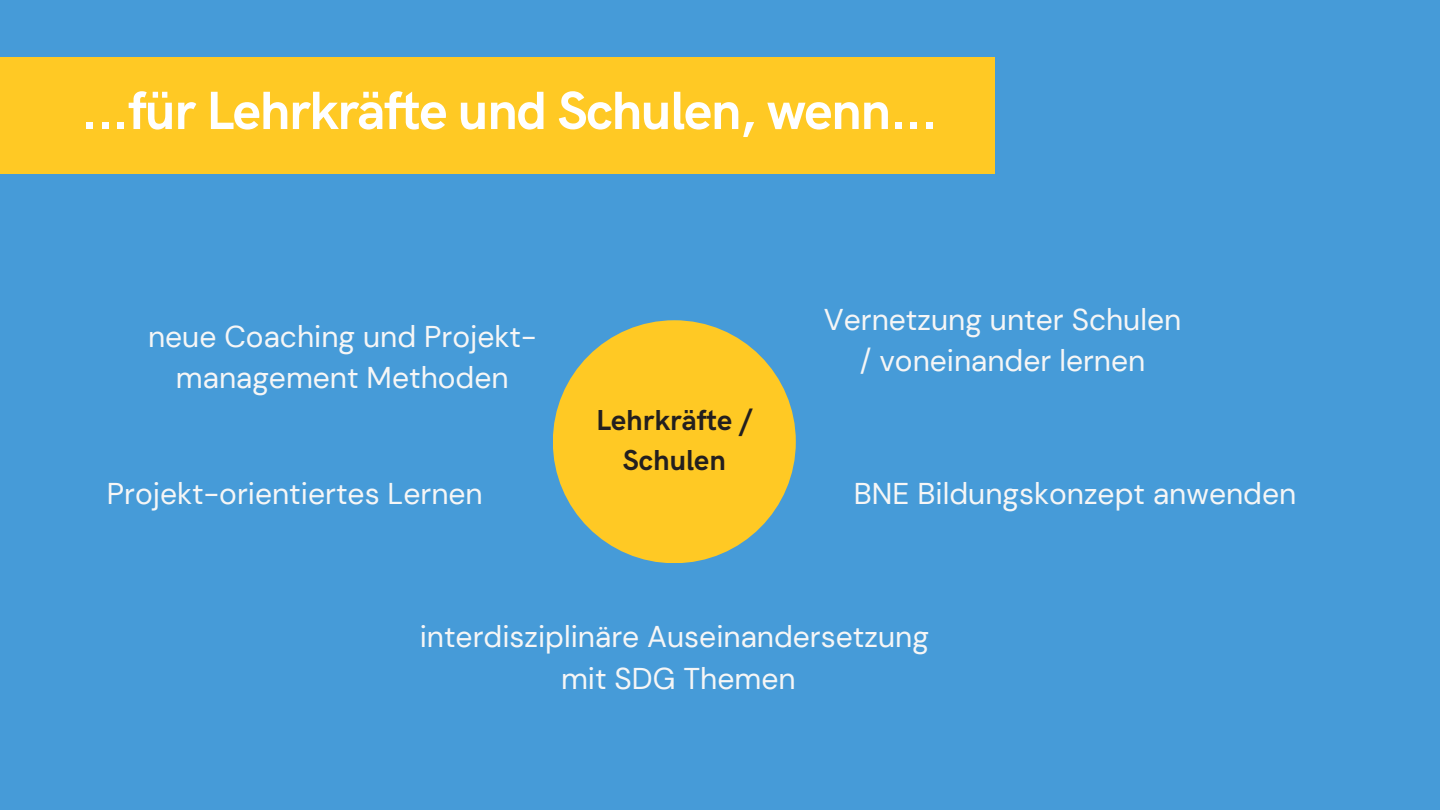
<style>
.page{position:relative;width:1440px;height:810px;background:#469bd8}
.page>*{position:absolute;margin:0;border:0;box-sizing:border-box;transform-origin:0 0}
.t1{font:700 54px "HK Grotesk";letter-spacing:-.025em;color:#fff}
.t2{font:30px "DM Sans";color:#f6f6f6}
.t3{font:700 29px/40.5px "HK Grotesk";color:#231f1f;text-align:center}
</style>
<div class="page">
<div style="left:0;top:57px;width:994px;height:117px;background:#ffc924"></div>
<div style="left:553px;top:320px;width:243px;height:243px;background:#ffc924;border-radius:50%"></div>
<p class="t1" style="left:81px;top:80px;width:859px">...für Lehrkräfte und Schulen, wenn...</p>
<p class="t2" style="left:148px;top:317px;width:390px">neue Coaching und Projekt-</p>
<p class="t2" style="left:176px;top:359px;width:334px">management Methoden</p>
<p class="t2" style="left:107px;top:474px;width:377px">Projekt-orientiertes Lernen</p>
<p class="t3" style="left:596px;top:401px;width:158px">Lehrkräfte /<br>Schulen</p>
<p class="t2" style="left:824px;top:300px;width:359px">Vernetzung unter Schulen</p>
<p class="t2" style="left:860px;top:341px;width:287px">/ voneinander lernen</p>
<p class="t2" style="left:854px;top:474px;width:444px">BNE Bildungskonzept anwenden</p>
<p class="t2" style="left:420px;top:618px;width:511px">interdisziplinäre Auseinandersetzung</p>
<p class="t2" style="left:561px;top:659px;width:236px">mit SDG Themen</p>
</div>
